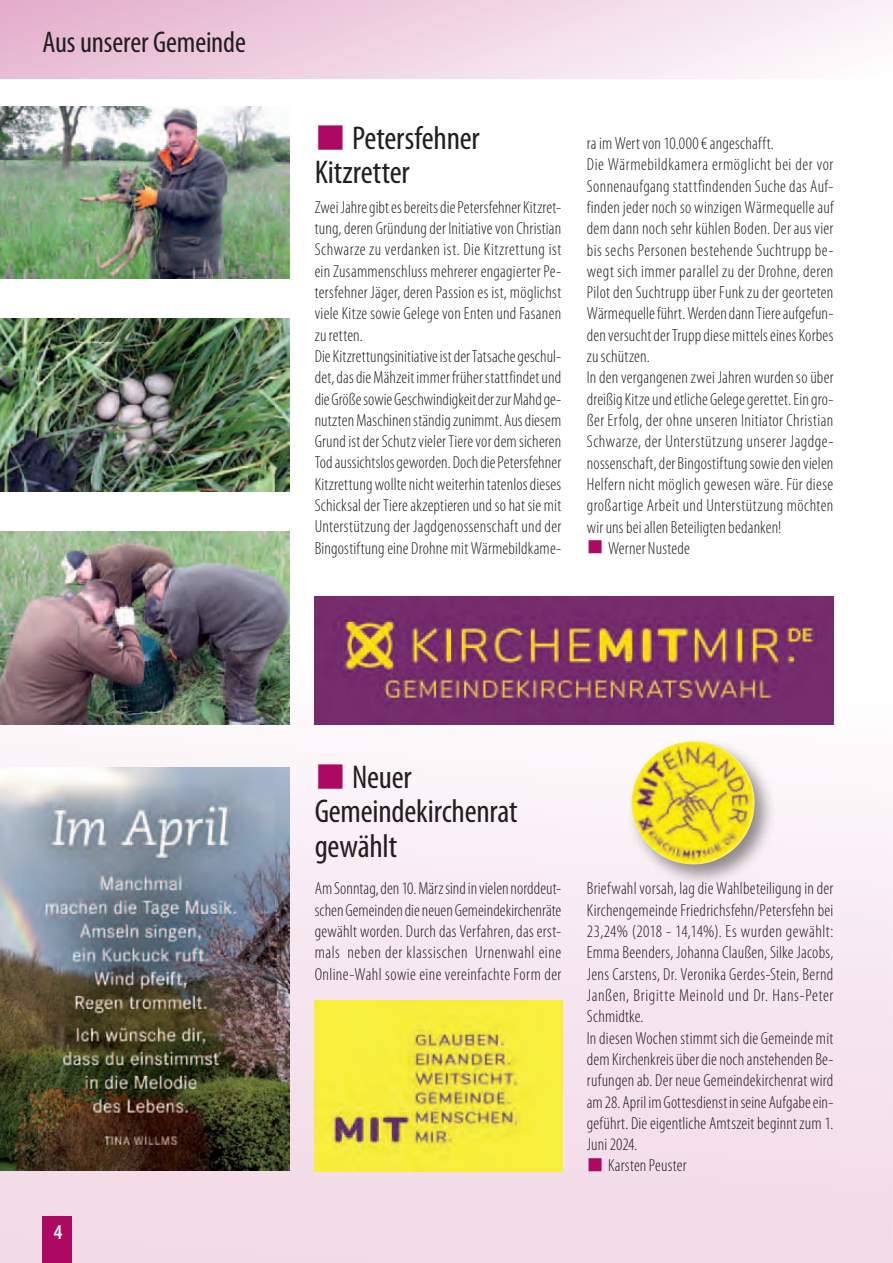
<style>
.page{position:relative;width:893px;height:1263px;background:#fff}
.page>*{position:absolute;margin:0;border:0;box-sizing:border-box;transform-origin:0 0}
.t1{font:condensed 33px/34.5px "Myriad Pro";letter-spacing:-.005em;color:#231f20}
.t2{font:condensed 30px "Myriad Pro";letter-spacing:-.005em;color:#231f20}
.t3{font:600 condensed 21px "Myriad Pro";color:#fff}
.t4{font:300 condensed 17.55px/21.3px "Myriad Pro";letter-spacing:.015em;color:#231f20}
.s1{color:#ad0963}
</style>
<div class="page">
<svg style="left:0;top:663px;width:893px;height:600px;fill:#f6e6ef"></svg>
<div style="left:0;top:0;width:893px;height:79px;background:linear-gradient(to right,#e6b5d0,#fdf9fb)"></div>
<div style="left:43px;top:1216px;width:29px;height:47px;background:#ad0963"></div>
<img style="left:0;top:106px;width:289px;height:172px">
<img style="left:0;top:319px;width:289px;height:172px">
<img style="left:0;top:531px;width:289px;height:193px">
<img style="left:0;top:767px;width:289px;height:403px">
<div style="left:626px;top:736px;width:151px;height:151px;background:#231f20;opacity:.5"></div>
<img style="left:663px;top:742px;width:25px;height:7px">
<img style="left:315px;top:596px;width:518px;height:128px">
<img style="left:315px;top:1001px;width:248px;height:170px">
<h2 class="t2" style="left:43px;top:24px;width:205px">Aus unserer Gemeinde</h2>
<h1 class="t1" style="left:315px;top:120px;width:167px"><span class="s1">■</span> Petersfehner<br>Kitzretter</h1>
<p class="t4" style="left:315px;top:196px;width:248px">Zwei Jahre gibt es bereits die Petersfehner Kitzret&shy;tung, deren Gründung der Initiative von Christian Schwarze zu verdanken ist. Die Kitzrettung ist ein Zusammenschluss mehrerer engagierter Pe&shy;tersfehner Jäger, deren Passion es ist, möglichst viele Kitze sowie Gelege von Enten und Fasanen zu retten.<br>Die Kitzrettungsinitiative ist der Tatsache geschul&shy;det, das die Mähzeit immer früher stattfindet und die Größe sowie Geschwindigkeit der zur Mahd ge&shy;nutzten Maschinen ständig zunimmt. Aus diesem Grund ist der Schutz vieler Tiere vor dem sicheren Tod aussichtslos geworden. Doch die Petersfehner Kitzrettung wollte nicht weiterhin tatenlos dieses Schicksal der Tiere akzeptieren und so hat sie mit Unterstützung der Jagdgenossenschaft und der Bingostiftung eine Drohne mit Wärmebildkame-</p>
<p class="t4" style="left:587px;top:132px;width:248px">ra im Wert von 10.000 € angeschafft.<br>Die Wärmebildkamera ermöglicht bei der vor Sonnenaufgang stattfindenden Suche das Auf&shy;finden jeder noch so winzigen Wärmequelle auf dem dann noch sehr kühlen Boden. Der aus vier bis sechs Personen bestehende Suchtrupp be&shy;wegt sich immer parallel zu der Drohne, deren Pilot den Suchtrupp über Funk zu der georteten Wärmequelle führt. Werden dann Tiere aufgefun&shy;den versucht der Trupp diese mittels eines Korbes zu schützen.<br>In den vergangenen zwei Jahren wurden so über dreißig Kitze und etliche Gelege gerettet. Ein gro&shy;ßer Erfolg, der ohne unseren Initiator Christian Schwarze, der Unterstützung unserer Jagdge&shy;nossenschaft, der Bingostiftung sowie den vielen Helfern nicht möglich gewesen wäre. Für diese großartige Arbeit und Unterstützung möchten wir uns bei allen Beteiligten bedanken!</p>
<p class="t4" style="left:587px;top:537px;width:105px"><span class="s1">■</span> Werner Nustede</p>
<p class="t3" style="left:54px;top:1219px;width:10px">4</p>
<h1 class="t1" style="left:315px;top:759px;width:205px"><span class="s1">■</span> Neuer<br>Gemeindekirchenrat gewählt</h1>
<p class="t4" style="left:315px;top:878px;width:248px;text-align:justify">Am Sonntag, den 10. März sind in vielen norddeut&shy;schen Gemeinden die neuen Gemeindekirchenräte gewählt worden. Durch das Verfahren, das erst&shy;mals neben der klassischen Urnenwahl eine Online-Wahl sowie eine vereinfachte Form der</p>
<p class="t4" style="left:587px;top:878px;width:248px">Briefwahl vorsah, lag die Wahlbeteiligung in der Kirchengemeinde Friedrichsfehn/Petersfehn bei 23,24% (2018 - 14,14%). Es wurden gewählt:<br>Emma Beenders, Johanna Claußen, Silke Jacobs, Jens Carstens, Dr. Veronika Gerdes-Stein, Bernd Janßen, Brigitte Meinold und Dr. Hans-Peter Schmidtke.<br>In diesen Wochen stimmt sich die Gemeinde mit dem Kirchenkreis über die noch anstehenden Be&shy;rufungen ab. Der neue Gemeindekirchenrat wird am 28. April im Gottesdienst in seine Aufgabe ein&shy;geführt. Die eigentliche Amtszeit beginnt zum 1.<br>Juni 2024.</p>
<p class="t4" style="left:587px;top:1155px;width:101px"><span class="s1">■</span> Karsten Peuster</p>
</div>
